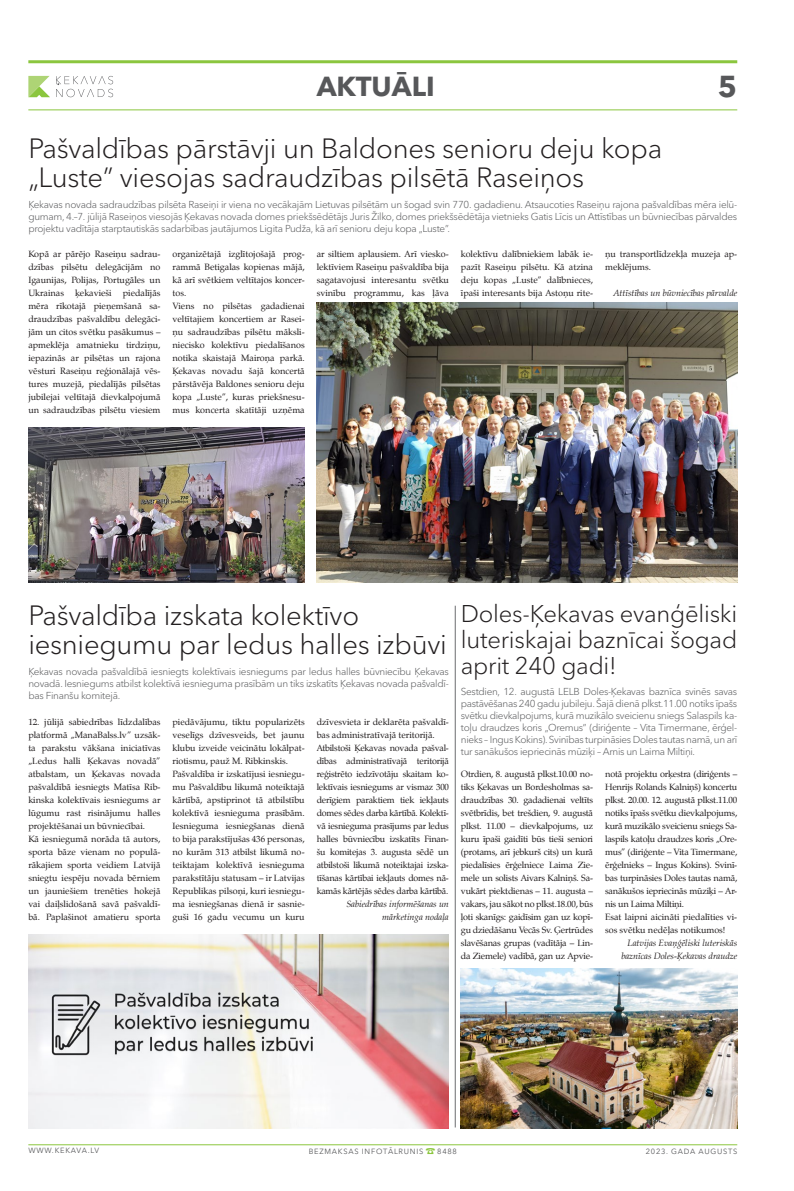
<style>
.page{position:relative;width:794px;height:1191px;background:#fff}
.page>*{position:absolute;margin:0;border:0;box-sizing:border-box;transform-origin:0 0}
.t1{font:700 30px "Avenir Next Cyr";color:#57585a}
.t2{font:300 27.6px/29px "Avenir Next Cyr";letter-spacing:-.01em;color:#231f20}
.t3{font:700 27.3px "Avenir Next Cyr";color:#57585a}
.t4{font:300 24px/26px "Avenir Next Cyr";letter-spacing:-.01em;color:#231f20;text-align:justify}
.t5{font:14px "Dienbats";color:#8bc63e}
.t6{font:300 10px/12px "Avenir Next Cyr";letter-spacing:-.025em;color:#57585a;text-align:justify}
.t7{font:9px/13px "Zapf Calligraphic 801 TL";color:#231f20}
.t8{font:9px/13px "Zapf Calligraphic 801 TL";letter-spacing:-.02em;color:#231f20}
.t9{font:italic 9px/13px "Zapf Calligraphic 801 TL";color:#231f20;text-align:right}
.t10{font:7.5px "Avenir Next Cyr";letter-spacing:.1em;color:#57585a}
</style>
<div class="page">
<hr style="left:28px;top:1144px;width:709px;height:1px;background:#8bc63e">
<hr style="left:28px;top:60px;width:709px;height:3px;background:#8bc63e">
<hr style="left:28px;top:109px;width:709px;height:1px;background:#8bc63e">
<svg style="left:28px;top:76px;width:22px;height:21px"></svg>
<svg style="left:56px;top:76px;width:57px;height:21px"></svg>
<img style="left:28px;top:427px;width:277px;height:155px">
<img style="left:317px;top:302px;width:420px;height:280px">
<hr style="left:455px;top:605px;width:1px;height:522px;background:#6c6d70">
<img style="left:461px;top:968px;width:276px;height:160px">
<img style="left:28px;top:934px;width:421px;height:194px">
<h3 class="t3" style="left:317px;top:70px;width:106px">aktuāli</h3>
<h1 class="t1" style="left:718px;top:68px;width:21px">5</h1>
<h2 class="t2" style="left:28px;top:134px;width:635px">Pašvaldības pārstāvji un Baldones senioru deju kopa „Luste” viesojas sadraudzības pilsētā Raseiņos</h2>
<p class="t6" style="left:28px;top:198px;width:710px">Ķekavas novada sadraudzības pilsēta Raseiņi ir viena no vecākajām Lietuvas pilsētām un šogad svin 770. gadadienu. Atsaucoties Raseiņu rajona pašvaldības mēra ielū&shy;gumam, 4.–7. jūlijā Raseiņos viesojās Ķekavas novada domes priekšsēdētājs Juris Žilko, domes priekšsēdētāja vietnieks Gatis Līcis un Attīstības un būvniecības pārvaldes projektu vadītāja starptautiskās sadarbības jautājumos Ligita Pudža, kā arī senioru deju kopa „Luste”.</p>
<p class="t7" style="left:28px;top:247px;width:134px;text-align:justify">Kopā ar pārējo Raseiņu sadrau&shy;dzības pilsētu delegācijām no Igaunijas, Polijas, Portugāles un Ukrainas ķekavieši piedalījās mēra rīkotajā pieņemšanā sa&shy;draudzības pašvaldību delegāci&shy;jām un citos svētku pasākumus – apmeklēja amatnieku tirdziņu, iepazinās ar pilsētas un rajona vēsturi Raseiņu reģionālajā vēs&shy;tures muzejā, piedalījās pilsētas jubilejai veltītajā dievkalpojumā un sadraudzības pilsētu viesiem</p>
<p class="t7" style="left:172px;top:247px;width:134px">organizētajā izglītojošajā prog&shy;rammā Betigalas kopienas mājā, kā arī svētkiem veltītajos koncer&shy;tos.<br>Viens no pilsētas gadadienai veltītajiem koncertiem ar Rasei&shy;ņu sadraudzības pilsētu māksli&shy;niecisko kolektīvu piedalīšanos notika skaistajā Mairoņa parkā.<br>Ķekavas novadu šajā koncertā pārstāvēja Baldones senioru deju kopa „Luste”, kuras priekšnesu&shy;mus koncerta skatītāji uzņēma</p>
<p class="t7" style="left:317px;top:247px;width:134px;text-align:justify">ar siltiem aplausiem. Arī viesko&shy;lektīviem Raseiņu pašvaldība bija sagatavojusi interesantu svētku svinību programmu, kas ļāva</p>
<p class="t7" style="left:461px;top:247px;width:134px;text-align:justify">kolektīvu dalībniekiem labāk ie&shy;pazīt Raseiņu pilsētu. Kā atzina deju kopas „Luste” dalībnieces, īpaši interesants bija Astoņu rite-</p>
<p class="t7" style="left:605px;top:247px;width:134px">ņu transportlīdzekļa muzeja ap&shy;meklējums.</p>
<p class="t9" style="left:613px;top:286px;width:125px">Attīstības un būvniecības pārvalde</p>
<h2 class="t2" style="left:28px;top:601px;width:420px">Pašvaldība izskata kolektīvo iesniegumu par ledus halles izbūvi</h2>
<p class="t6" style="left:28px;top:665px;width:422px">Ķekavas novada pašvaldībā iesniegts kolektīvais iesniegums par ledus halles būvniecību Ķekavas novadā. Iesniegums atbilst kolektīvā iesnieguma prasībām un tiks izskatīts Ķekavas novada pašvaldī&shy;bas Finanšu komitejā.</p>
<p class="t7" style="left:28px;top:715px;width:134px">12. jūlijā sabiedrības līdzdalības platformā „ManaBalss.lv” uzsāk&shy;ta parakstu vākšana iniciatīvas „Ledus halli Ķekavas novadā” atbalstam, un Ķekavas novada pašvaldībā iesniegts Matīsa Rib&shy;kinska kolektīvais iesniegums ar lūgumu rast risinājumu halles projektēšanai un būvniecībai.<br>Kā iesniegumā norāda tā autors, sporta bāze vienam no populā&shy;rākajiem sporta veidiem Latvijā sniegtu iespēju novada bērniem un jauniešiem trenēties hokejā vai daiļslidošanā savā pašvaldī&shy;bā. Paplašinot amatieru sporta</p>
<p class="t7" style="left:172px;top:715px;width:134px">piedāvājumu, tiktu popularizēts veselīgs dzīvesveids, bet jaunu klubu izveide veicinātu lokālpat&shy;riotismu, pauž M. Ribkinskis.<br>Pašvaldība ir izskatījusi iesniegu&shy;mu Pašvaldību likumā noteiktajā kārtībā, apstiprinot tā atbilstību kolektīvā iesnieguma prasībām.<br>Iesnieguma iesniegšanas dienā to bija parakstījušas 436 personas, no kurām 313 atbilst likumā no&shy;teiktajam kolektīvā iesnieguma parakstītāju statusam – ir Latvijas Republikas pilsoņi, kuri iesniegu&shy;ma iesniegšanas dienā ir sasnie&shy;guši 16 gadu vecumu un kuru</p>
<p class="t8" style="left:317px;top:715px;width:134px">dzīvesvieta ir deklarēta pašvaldī&shy;bas administratīvajā teritorijā.<br>Atbilstoši Ķekavas novada pašval&shy;dības administratīvajā teritorijā reģistrēto iedzīvotāju skaitam ko&shy;lektīvais iesniegums ar vismaz 300 derīgiem paraktiem tiek iekļauts domes sēdes darba kārtībā. Kolektī&shy;vā iesnieguma prasījums par ledus halles būvniecību izskatīts Finan&shy;šu komitejas 3. augusta sēdē un atbilstoši likumā noteiktajai izska&shy;tīšanas kārtībai iekļauts domes nā&shy;kamās kārtējās sēdes darba kārtībā.</p>
<p class="t9" style="left:346px;top:897px;width:104px">Sabiedrības informēšanas un mārketinga nodaļa</p>
<h3 class="t4" style="left:461px;top:601px;width:278px">Doles-Ķekavas evanģēliski luteriskajai baznīcai šogad aprit 240 gadi!</h3>
<p class="t6" style="left:461px;top:685px;width:278px">Sestdien, 12. augustā LELB Doles-Ķekavas baznīca svinēs savas pastāvēšanas 240 gadu jubileju. Šajā dienā plkst.11.00 notiks īpašs svētku dievkalpojums, kurā muzikālo sveicienu sniegs Salaspils ka&shy;toļu draudzes koris „Oremus” (diriģente – Vita Timermane, ērģel&shy;nieks – Ingus Kokins). Svinības turpināsies Doles tautas namā, un arī tur sanākušos iepriecinās mūziķi – Arnis un Laima Miltiņi.</p>
<p class="t7" style="left:461px;top:767px;width:134px;text-align:justify">Otrdien, 8. augustā plkst.10.00 no&shy;tiks Ķekavas un Bordesholmas sa&shy;draudzības 30. gadadienai veltīts svētbrīdis, bet trešdien, 9. augustā plkst. 11.00 – dievkalpojums, uz kuru īpaši gaidīti būs tieši seniori (protams, arī jebkurš cits) un kurā piedalīsies ērģelniece Laima Zie&shy;mele un solists Aivars Kalniņš. Sa&shy;vukārt piektdienas – 11. augusta – vakars, jau sākot no plkst.18.00, būs ļoti skanīgs: gaidīsim gan uz kopī&shy;gu dziedāšanu Vecās Sv. Ģertrūdes slavēšanas grupas (vadītāja – Lin&shy;da Ziemele) vadībā, gan uz Apvie-</p>
<p class="t8" style="left:605px;top:767px;width:134px">notā projektu orķestra (diriģents – Henrijs Rolands Kalniņš) koncertu plkst. 20.00. 12. augustā plkst.11.00 notiks īpašs svētku dievkalpojums, kurā muzikālo sveicienu sniegs Sa&shy;laspils katoļu draudzes koris „Ore&shy;mus” (diriģente – Vita Timermane, ērģelnieks – Ingus Kokins). Svinī&shy;bas turpināsies Doles tautas namā, sanākušos iepriecinās mūziķi – Ar&shy;nis un Laima Miltiņi.<br>Esat laipni aicināti piedalīties vi&shy;sos svētku nedēļas notikumos!</p>
<p class="t9" style="left:621px;top:936px;width:117px">Latvijas Evaņģēliski luteriskās baznīcas Doles-Ķekavas draudze</p>
<p class="t10" style="left:28px;top:1145px;width:72px">WWW.KEKAVA.LV</p>
<p class="t10" style="left:309px;top:1147px;width:116px">BEZMAKSAS INFOTĀLRUNIS</p>
<p class="t10" style="left:437px;top:1147px;width:21px">8488</p>
<h3 class="t5" style="left:425px;top:1144px;width:12px">9</h3>
<p class="t10" style="left:646px;top:1147px;width:93px">2023. GADA AUGUSTS</p>
</div>
